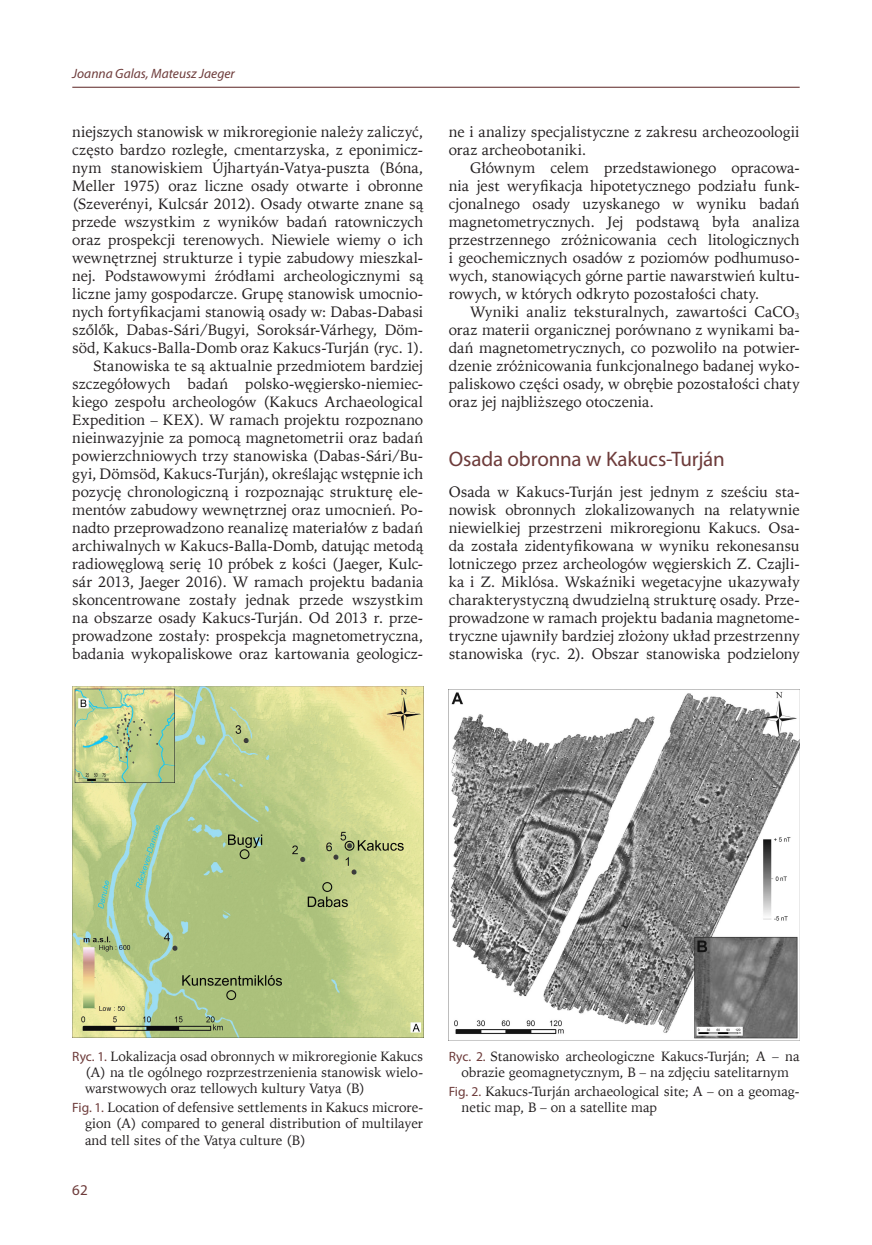
<style>
.page{position:relative;width:872px;height:1245px;background:#fff}
.page>*{position:absolute;margin:0;border:0;box-sizing:border-box;transform-origin:0 0}
.Podtytuł_1{font:21px "Myriad Pro";letter-spacing:-.01em;color:#6d3b3a}
.Pierwszy{font:15px/18px "Iowan Old St EU";color:#231f20;text-align:justify}
.t1{font:15px "Myriad Pro";color:#6d3b3a}
.Tytuł_tabeli_ryciny{font:13.5px/16.2px "Iowan Old St EU";color:#231f20;text-align:justify}
.Paginacja{font:italic 13.5px "Myriad Pro";color:#6d3b3a}
.s1{font-family:"Myriad Pro";color:#6d3b3a}
</style>
<div class="page">
<hr style="left:72px;top:87px;width:727px;height:1px;background:#6d3b3a">
<img style="left:72px;top:687px;width:351px;height:351px">
<img style="left:450px;top:692px;width:349px;height:347px">
<p class="Paginacja" style="left:72px;top:65px;width:164px">Joanna Galas, Mateusz Jaeger</p>
<p class="Pierwszy" style="left:72px;top:123px;width:352px">niejszych stanowisk w mikroregionie należy zaliczyć, często bardzo rozległe, cmentarzyska, z eponimicz&shy;nym stanowiskiem Újhartyán-Vatya-puszta (Bóna, Meller 1975) oraz liczne osady otwarte i obronne (Szeverényi, Kulcsár 2012). Osady otwarte znane są przede wszystkim z wyników badań ratowniczych oraz prospekcji terenowych. Niewiele wiemy o ich wewnętrznej strukturze i typie zabudowy mieszkal&shy;nej. Podstawowymi źródłami archeologicznymi są liczne jamy gospodarcze. Grupę stanowisk umocnio&shy;nych fortyfikacjami stanowią osady w: Dabas-Dabasi szőlők, Dabas-Sári/Bugyi, Soroksár-Várhegy, Döm&shy;söd, Kakucs-Balla-Domb oraz Kakucs-Turján (ryc. 1).</p>
<p class="Pierwszy" style="left:72px;top:357px;width:352px;text-indent:21px">Stanowiska te są aktualnie przedmiotem bardziej szczegółowych badań polsko-węgiersko-niemiec&shy;kiego zespołu archeologów (Kakucs Archaeological Expedition – KEX). W ramach projektu rozpoznano nieinwazyjnie za pomocą magnetometrii oraz badań powierzchniowych trzy stanowiska (Dabas-Sári/Bu&shy;gyi, Dömsöd, Kakucs-Turján), określając wstępnie ich pozycję chronologiczną i rozpoznając strukturę ele&shy;mentów zabudowy wewnętrznej oraz umocnień. Po&shy;nadto przeprowadzono reanalizę materiałów z badań archiwalnych w Kakucs-Balla-Domb, datując metodą radiowęglową serię 10 próbek z kości (Jaeger, Kulc&shy;sár 2013, Jaeger 2016). W ramach projektu badania skoncentrowane zostały jednak przede wszystkim na obszarze osady Kakucs-Turján. Od 2013 r. prze&shy;prowadzone zostały: prospekcja magnetometryczna, badania wykopaliskowe oraz kartowania geologicz-</p>
<p class="Pierwszy" style="left:449px;top:123px;width:352px">ne i analizy specjalistyczne z zakresu archeozoologii oraz archeobotaniki.</p>
<p class="Pierwszy" style="left:449px;top:159px;width:352px;text-indent:21px">Głównym celem przedstawionego opracowa&shy;nia jest weryfikacja hipotetycznego podziału funk&shy;cjonalnego osady uzyskanego w wyniku badań magnetometrycznych. Jej podstawą była analiza przestrzennego zróżnicowania cech litologicznych i geochemicznych osadów z poziomów podhumuso&shy;wych, stanowiących górne partie nawarstwień kultu&shy;rowych, w których odkryto pozostałości chaty.</p>
<p class="Pierwszy" style="left:449px;top:303px;width:352px;text-indent:21px">Wyniki analiz teksturalnych, zawartości CaCO<sub>3 </sub>oraz materii organicznej porównano z wynikami ba&shy;dań magnetometrycznych, co pozwoliło na potwier&shy;dzenie zróżnicowania funkcjonalnego badanej wyko&shy;paliskowo części osady, w obrębie pozostałości chaty oraz jej najbliższego otoczenia.</p>
<p class="Podtytuł_1" style="left:449px;top:446px;width:277px">Osada obronna w Kakucs-Turján</p>
<p class="Pierwszy" style="left:449px;top:483px;width:352px">Osada w Kakucs-Turján jest jednym z sześciu sta&shy;nowisk obronnych zlokalizowanych na relatywnie niewielkiej przestrzeni mikroregionu Kakucs. Osa&shy;da została zidentyfikowana w wyniku rekonesansu lotniczego przez archeologów węgierskich Z. Czajli&shy;ka i Z. Miklósa. Wskaźniki wegetacyjne ukazywały charakterystyczną dwudzielną strukturę osady. Prze&shy;prowadzone w ramach projektu badania magnetome&shy;tryczne ujawniły bardziej złożony układ przestrzenny stanowiska (ryc. 2). Obszar stanowiska podzielony</p>
<p class="Tytuł_tabeli_ryciny" style="left:85px;top:1048px;width:340px;text-indent:-13px"><span class="s1">Ryc. 1.</span> Lokalizacja osad obronnych w mikroregionie Kakucs (A) na tle ogólnego rozprzestrzenienia stanowisk wielo&shy;warstwowych oraz tellowych kultury Vatya (B)</p>
<p class="Tytuł_tabeli_ryciny" style="left:85px;top:1100px;width:340px;text-indent:-13px"><span class="s1">Fig. 1.</span> Location of defensive settlements in Kakucs microre&shy;gion (A) compared to general distribution of multilayer and tell sites of the Vatya culture (B)</p>
<p class="t1" style="left:72px;top:1181px;width:17px">62</p>
<p class="Tytuł_tabeli_ryciny" style="left:449px;top:1048px;width:352px;text-align:center"><span class="s1">Ryc. 2.</span> Stanowisko archeologiczne Kakucs-Turján; A – na obrazie geomagnetycznym, B – na zdjęciu satelitarnym</p>
<p class="Tytuł_tabeli_ryciny" style="left:461px;top:1083px;width:340px;text-indent:-13px"><span class="s1">Fig. 2.</span> Kakucs-Turján archaeological site; A – on a geomag&shy;netic map, B – on a satellite map</p>
</div>
